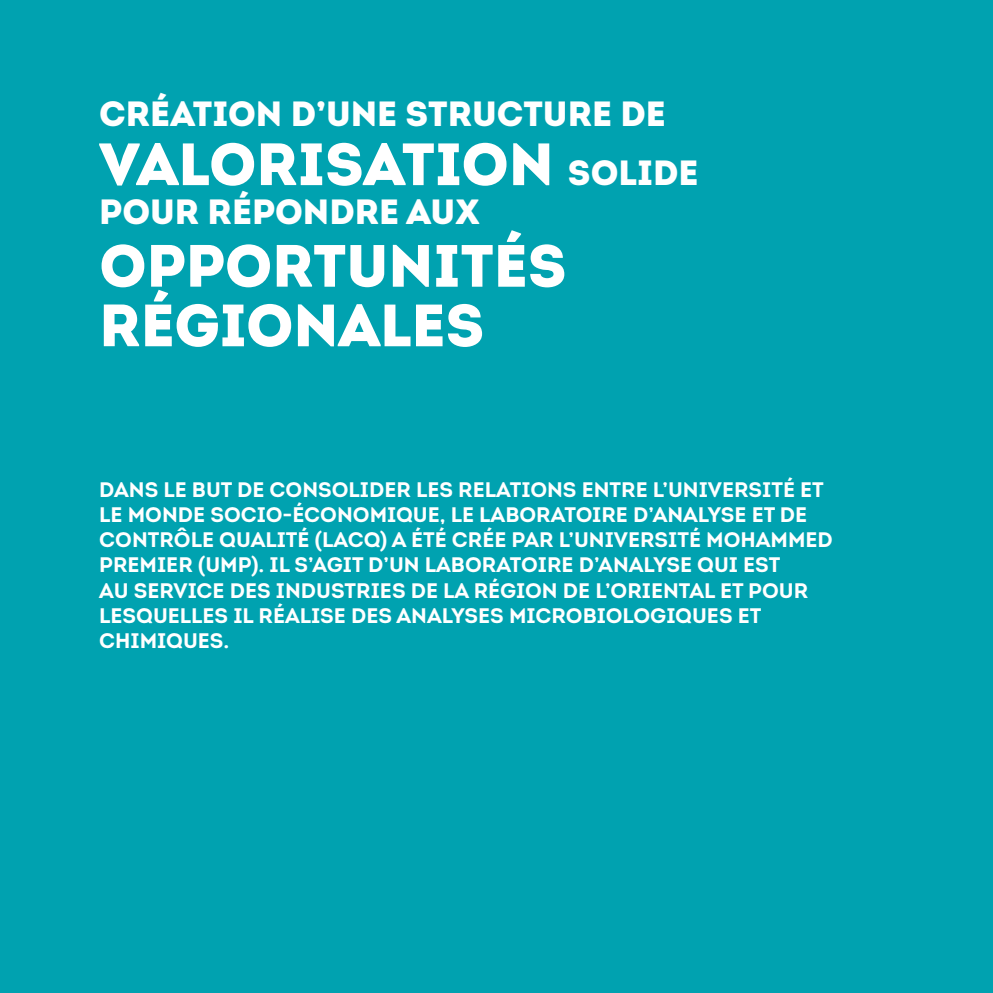
<style>
.page{position:relative;width:993px;height:993px;background:#fff}
.page>*{position:absolute;margin:0;border:0;box-sizing:border-box;transform-origin:0 0}
.t1{font:59.5px/59.5px "Intro Black Caps";color:#fff}
.t2{font:35px "Intro Black Caps";color:#fff}
.t3{font:21px/25.2px "Intro Bold Caps";color:#fff}
.s1{font-size:35px}
</style>
<div class="page">
<div style="left:0;top:0;width:992px;height:992px;background:#00a2b0"></div>
<h2 class="t2" style="left:99px;top:90px;width:568px">CRÉATION D’UNE STRUCTURE DE</h2>
<h1 class="t1" style="left:99px;top:133px;width:600px">VALORISATION <span class="s1">SOLIDE</span></h1>
<h2 class="t2" style="left:99px;top:188px;width:381px">POUR RÉPONDRE AUX</h2>
<h1 class="t1" style="left:99px;top:235px;width:468px">OPPORTUNITÉS<br>RÉGIONALES</h1>
<p class="t3" style="left:99px;top:476px;width:734px">DANS LE BUT DE CONSOLIDER LES RELATIONS ENTRE L’UNIVERSITÉ ET LE MONDE SOCIO-ÉCONOMIQUE, LE LABORATOIRE D’ANALYSE ET DE CONTRÔLE QUALITÉ (LACQ) A ÉTÉ CRÉE PAR L’UNIVERSITÉ MOHAMMED PREMIER (UMP). IL S’AGIT D’UN LABORATOIRE D’ANALYSE QUI EST<br>AU SERVICE DES INDUSTRIES DE LA RÉGION DE L’ORIENTAL ET POUR LESQUELLES IL RÉALISE DES ANALYSES MICROBIOLOGIQUES ET CHIMIQUES.</p>
</div>
